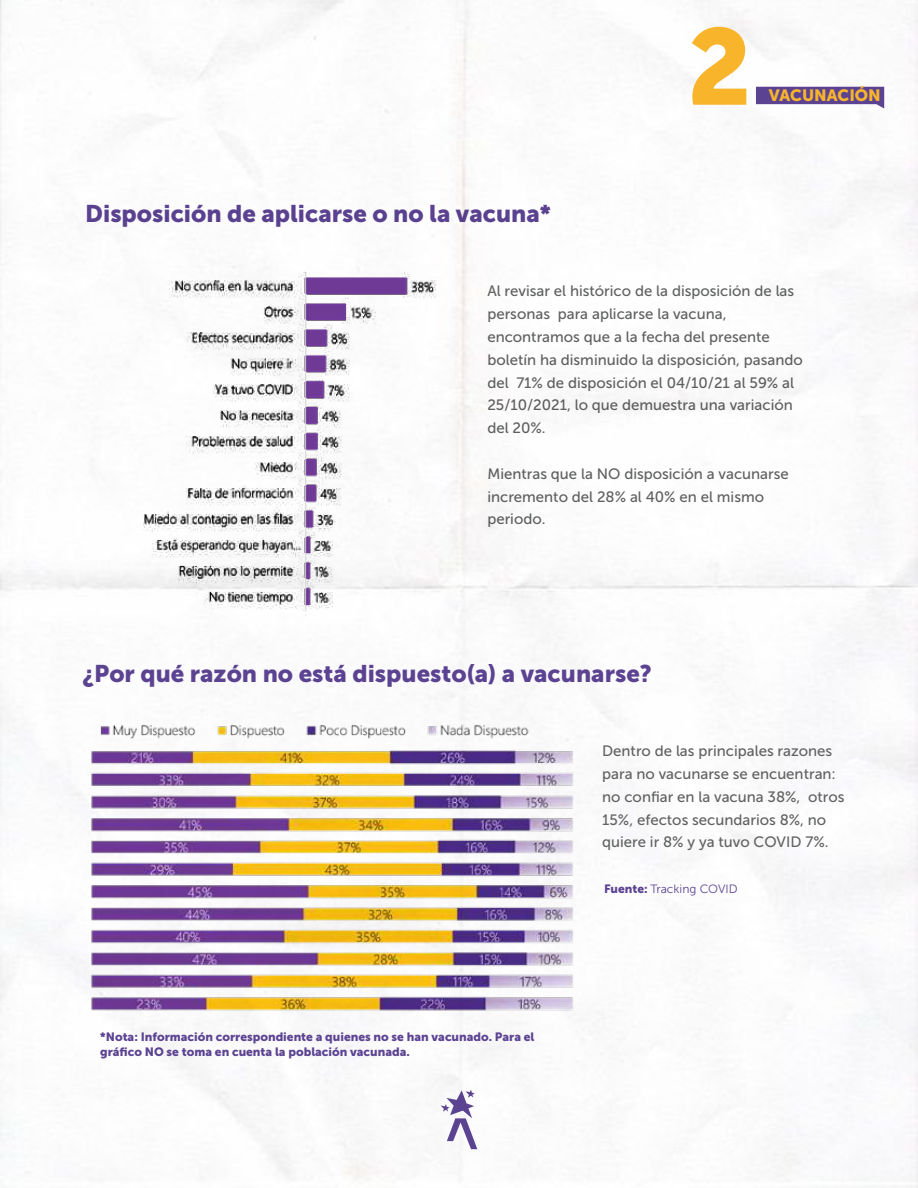
<style>
.page{position:relative;width:918px;height:1188px;background:#fff}
.page>*{position:absolute;margin:0;border:0;box-sizing:border-box;transform-origin:0 0}
.t1{font:107.25px "Museo Sans 900";color:#f8b52b}
.t2{font:24px "Museo Sans 900";color:#5c4392}
.t3{font:16.35px "Museo Sans 900";color:#f8b52b}
.t4{font:15px/22.8px "Museo Sans 500";color:#606161}
.t5{font:12px/14.4px "Museo Sans 900";color:#5c4392}
.t6{font:12px "Museo Sans 300";color:#5c4392}
.s1{font-family:"Museo Sans 900"}
</style>
<div class="page">
<img style="left:1px;top:0;width:916px;height:1188px">
<img style="left:100px;top:264px;width:374px;height:354px">
<svg style="left:441px;top:1090px;width:36px;height:59px"></svg>
<svg style="left:756px;top:87px;width:128px;height:21px;background:#7863a4"></svg>
<h2 class="t2" style="left:85px;top:199px;width:467px">Disposición de aplicarse o no la vacuna*</h2>
<h1 class="t1" style="left:687px;top:6px;width:66px">2</h1>
<p class="t3" style="left:769px;top:86px;width:113px">VACUNACIÓN</p>
<p class="t4" style="left:487px;top:280px;width:317px">Al revisar el histórico de la disposición de las personas para aplicarse la vacuna, encontramos que a la fecha del presente boletín ha disminuido la disposición, pasando del 71% de disposición el 04/10/21 al 59% al 25/10/2021, lo que demuestra una variación del 20%.</p>
<p class="t4" style="left:487px;top:462px;width:303px">Mientras que la NO disposición a vacunarse incremento del 28% al 40% en el mismo periodo.</p>
<h2 class="t2" style="left:83px;top:660px;width:570px">¿Por qué razón no está dispuesto(a) a vacunarse?</h2>
<p class="t4" style="left:602px;top:740px;width:244px">Dentro de las principales razones para no vacunarse se encuentran: no confiar en la vacuna 38%, otros<br>15%, efectos secundarios 8%, no quiere ir 8% y ya tuvo COVID 7%.</p>
<p class="t5" style="left:100px;top:1030px;width:436px">*Nota: Información correspondiente a quienes no se han vacunado. Para el gráfico NO se toma en cuenta la población vacunada.</p>
<p class="t6" style="left:604px;top:883px;width:135px"><span class="s1">Fuente:</span> Tracking COVID</p>
</div>
